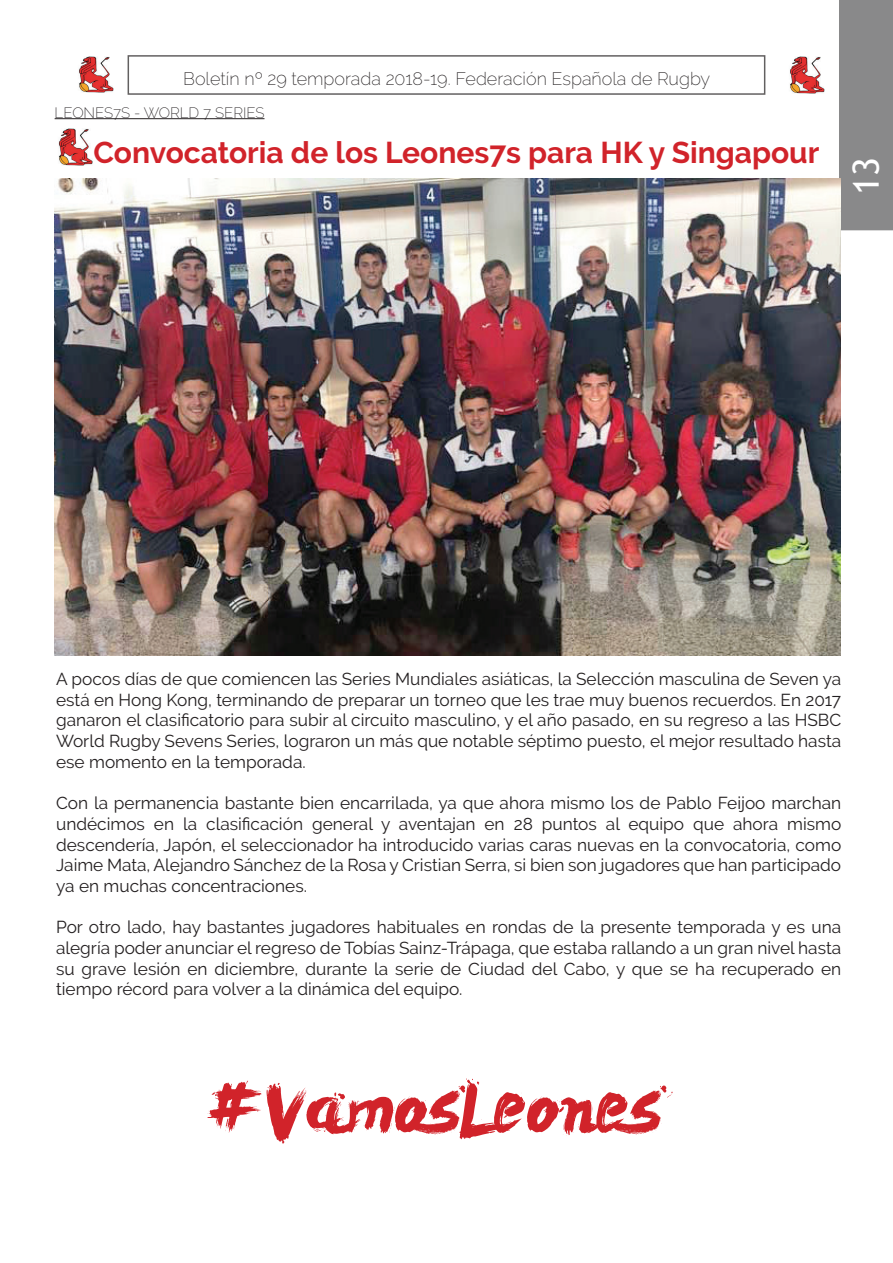
<style>
.page{position:relative;width:893px;height:1263px;background:#fff}
.page>*{position:absolute;margin:0;border:0;box-sizing:border-box;transform-origin:0 0}
.t1{font:72px "Levi Re Brushed";color:#d1232a}
.t2{font:36px "Trebuchet MS";color:#fff}
.t3{font:700 30px "Raleway";color:#d1232a}
.t4{font:200 18px "Raleway";color:#231f20}
.t5{font:17.25px/20.7px "Raleway";color:#231f20;text-align:justify}
.t6{font:200 15px "Raleway";color:#231f20}
</style>
<div class="page">
<img style="left:790px;top:57px;width:34px;height:36px">
<img style="left:79px;top:56px;width:34px;height:37px">
<div style="left:839px;top:0;width:54px;height:230px;background:#89898a"></div>
<img style="left:58px;top:129px;width:34px;height:36px">
<hr style="left:55px;top:118px;width:209px;height:1px;background:#231f20">
<img style="left:55px;top:178px;width:785px;height:478px">
<p class="t4" style="left:183px;top:68px;width:529px">Boletín nº 29 temporada 2018-19. Federación Española de Rugby</p>
<p class="t6" style="left:55px;top:103px;width:211px">LEONES7S - WORLD 7 SERIES</p>
<h3 class="t3" style="left:93px;top:135px;width:728px">Convocatoria de los Leones7s para HK y Singapour</h3>
<h2 class="t2" style="left:845px;top:195px;width:39px;rotate:-90deg">13</h2>
<p class="t5" style="left:56px;top:668px;width:787px">A pocos días de que comiencen las Series Mundiales asiáticas, la Selección masculina de Seven ya está en Hong Kong, terminando de preparar un torneo que les trae muy buenos recuerdos. En 2017 ganaron el clasificatorio para subir al circuito masculino, y el año pasado, en su regreso a las HSBC World Rugby Sevens Series, lograron un más que notable séptimo puesto, el mejor resultado hasta ese momento en la temporada.</p>
<p class="t5" style="left:56px;top:793px;width:787px">Con la permanencia bastante bien encarrilada, ya que ahora mismo los de Pablo Feijoo marchan undécimos en la clasificación general y aventajan en 28 puntos al equipo que ahora mismo descendería, Japón, el seleccionador ha introducido varias caras nuevas en la convocatoria, como Jaime Mata, Alejandro Sánchez de la Rosa y Cristian Serra, si bien son jugadores que han participado ya en muchas concentraciones.</p>
<p class="t5" style="left:56px;top:917px;width:787px">Por otro lado, hay bastantes jugadores habituales en rondas de la presente temporada y es una alegría poder anunciar el regreso de Tobías Sainz-Trápaga, que estaba rallando a un gran nivel hasta su grave lesión en diciembre, durante la serie de Ciudad del Cabo, y que se ha recuperado en tiempo récord para volver a la dinámica del equipo.</p>
<h1 class="t1" style="left:213px;top:1064px;width:449px">#VamosLeones</h1>
</div>
